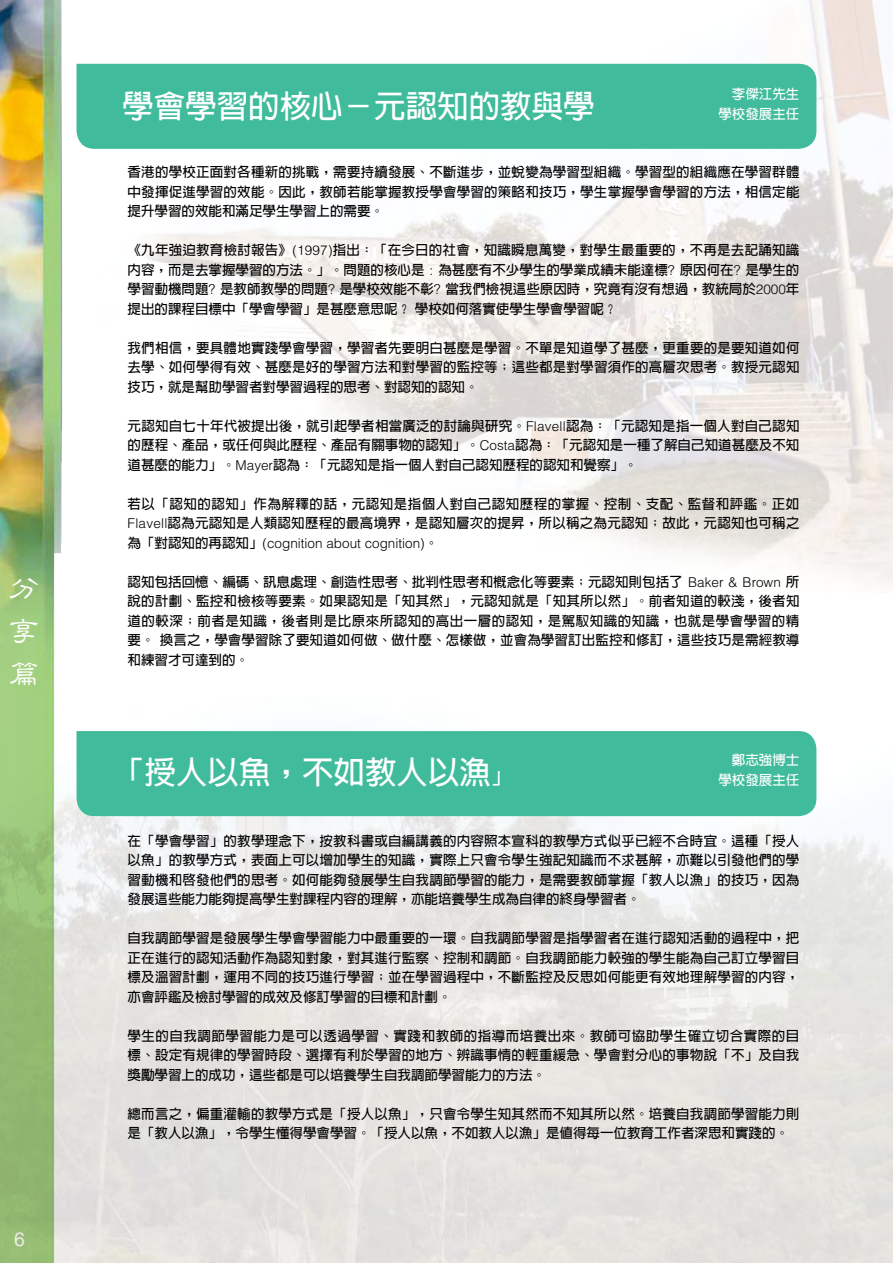
<style>
.page{position:relative;width:893px;height:1263px;background:#fff}
.page>*{position:absolute;margin:0;border:0;box-sizing:border-box;transform-origin:0 0}
.t1{font:700 31.5px "AR Hei B5 HK";color:#fff}
.t2{font:500 31.5px/42.5px "AR Li Shu B5 HK";color:#fff;text-align:justify}
.t3{font:700 13.5px/19.5px "AR Hei B5 HK";letter-spacing:.005em;color:#000;text-align:justify}
.t4{font:300 13.5px "Helvetica";color:#000}
.t5{font:700 13.5px/20.1px "AR Hei B5 HK";color:#fff;text-align:right}
.s1{font-family:"Helvetica";font-weight:300}
.s2{font-family:"AR Hei B5 HK";font-weight:700}
.s3{font-size:21px}
</style>
<div class="page">
<img style="left:0;top:0;width:62px;height:697px">
<img style="left:0;top:697px;width:893px;height:566px">
<img style="left:99px;top:0;width:794px;height:584px">
<div style="left:77px;top:64px;width:739px;height:85px;background:#40bc9c"></div>
<div style="left:77px;top:731px;width:739px;height:85px;background:#40bc9c"></div>
<svg style="left:15px;top:1232px;width:9px;height:14px"></svg>
<h1 class="t2" style="left:9px;top:567px;width:31px">分享篇</h1>
<h1 class="t1" style="left:122px;top:90px;width:474px">學會學習的核心－元認知的教與學</h1>
<p class="t5" style="left:718px;top:83px;width:82px">李傑江先生學校發展主任</p>
<p class="t3" style="left:128px;top:162px;width:673px">香港的學校正面對各種新的挑戰，需要持續發展、不斷進步，並蛻變為學習型組織。學習型的組織應在學習群體中發揮促進學習的效能。因此，教師若能掌握教授學會學習的策略和技巧，學生掌握學會學習的方法，相信定能提升學習的效能和滿足學生學習上的需要。</p>
<p class="t3" style="left:128px;top:240px;width:673px">《九年強迫教育檢討報告》<span class="s1">(1997)</span>指出：「在今日的社會，知識瞬息萬變，對學生最重要的，不再是去記誦知識內容，而是去掌握學習的方法。」。問題的核心是 <span class="s1">:</span> 為甚麼有不少學生的學業成績未能達標<span class="s1">?</span> 原因何在<span class="s1">?</span> 是學生的學習動機問題<span class="s1">?</span> 是教師教學的問題<span class="s1">?</span> 是學校效能不彰<span class="s1">?</span> 當我們檢視這些原因時，究竟有沒有想過，教統局於<span class="s1">2000</span>年提出的課程目標中「學會學習」是甚麼意思呢？學校如何落實使學生學會學習呢？</p>
<p class="t3" style="left:128px;top:338px;width:673px">我們相信，要具體地實踐學會學習，學習者先要明白甚麼是學習。不單是知道學了甚麼，更重要的是要知道如何去學、如何學得有效、甚麼是好的學習方法和對學習的監控等；這些都是對學習須作的高層次思考。教授元認知技巧，就是幫助學習者對學習過程的思考、對認知的認知。</p>
<p class="t3" style="left:128px;top:416px;width:673px">元認知自七十年代被提出後，就引起學者相當廣泛的討論與研究。<span class="s1">Flavell</span>認為：「元認知是指一個人對自己認知的歷程、產品，或任何與此歷程、產品有關事物的認知」。<span class="s1">Costa</span>認為：「元認知是一種了解自己知道甚麼及不知道甚麼的能力」。<span class="s1">Mayer</span>認為：「元認知是指一個人對自己認知歷程的認知和覺察」。</p>
<p class="t3" style="left:128px;top:494px;width:673px">若以「認知的認知」作為解釋的話，元認知是指個人對自己認知歷程的掌握、控制、支配、監督和評鑑。正如<br><span class="s1">Flavell</span>認為元認知是人類認知歷程的最高境界，是認知層次的提昇，所以稱之為元認知；故此，元認知也可稱之</p>
<p class="t4" style="left:128px;top:534px;width:312px"><span class="s2">為「對認知的再認知」</span>(cognition about cognition)<span class="s2">。</span></p>
<p class="t3" style="left:128px;top:572px;width:673px">認知包括回憶、編碼、訊息處理、創造性思考、批判性思考和概念化等要素；元認知則包括了 <span class="s1">Baker &amp; Brown</span> 所說的計劃、監控和檢核等要素。如果認知是「知其然」，元認知就是「知其所以然」。前者知道的較淺，後者知道的較深；前者是知識，後者則是比原來所認知的高出一層的認知，是駕馭知識的知識，也就是學會學習的精要。換言之，學會學習除了要知道如何做、做什麼、怎樣做，並會為學習訂出監控和修訂，這些技巧是需經教導和練習才可達到的。</p>
<h1 class="t1" style="left:113px;top:756px;width:401px">「授人以魚，不如教人以漁<span class="s3">」</span></h1>
<p class="t5" style="left:718px;top:749px;width:82px">鄭志強博士學校發展主任</p>
<p class="t3" style="left:128px;top:831px;width:673px">在「學會學習」的教學理念下，按教科書或自編講義的內容照本宣科的教學方式似乎已經不合時宜。這種「授人以魚」的教學方式，表面上可以增加學生的知識，實際上只會令學生強記知識而不求甚解，亦難以引發他們的學習動機和啟發他們的思考。如何能夠發展學生自我調節學習的能力，是需要教師掌握「教人以漁」的技巧，因為發展這些能力能夠提高學生對課程內容的理解，亦能培養學生成為自律的終身學習者。</p>
<p class="t3" style="left:128px;top:928px;width:673px">自我調節學習是發展學生學會學習能力中最重要的一環。自我調節學習是指學習者在進行認知活動的過程中，把正在進行的認知活動作為認知對象，對其進行監察、控制和調節。自我調節能力較強的學生能為自己訂立學習目標及溫習計劃，運用不同的技巧進行學習；並在學習過程中，不斷監控及反思如何能更有效地理解學習的內容，亦會評鑑及檢討學習的成效及修訂學習的目標和計劃。</p>
<p class="t3" style="left:128px;top:1026px;width:673px">學生的自我調節學習能力是可以透過學習、實踐和教師的指導而培養出來。教師可協助學生確立切合實際的目標、設定有規律的學習時段、選擇有利於學習的地方、辨識事情的輕重緩急、學會對分心的事物說「不」及自我獎勵學習上的成功，這些都是可以培養學生自我調節學習能力的方法。</p>
<p class="t3" style="left:128px;top:1104px;width:673px">總而言之，偏重灌輸的教學方式是「授人以魚」，只會令學生知其然而不知其所以然。培養自我調節學習能力則是「教人以漁」，令學生懂得學會學習。「授人以魚，不如教人以漁」是值得每一位教育工作者深思和實踐的。</p>
</div>
